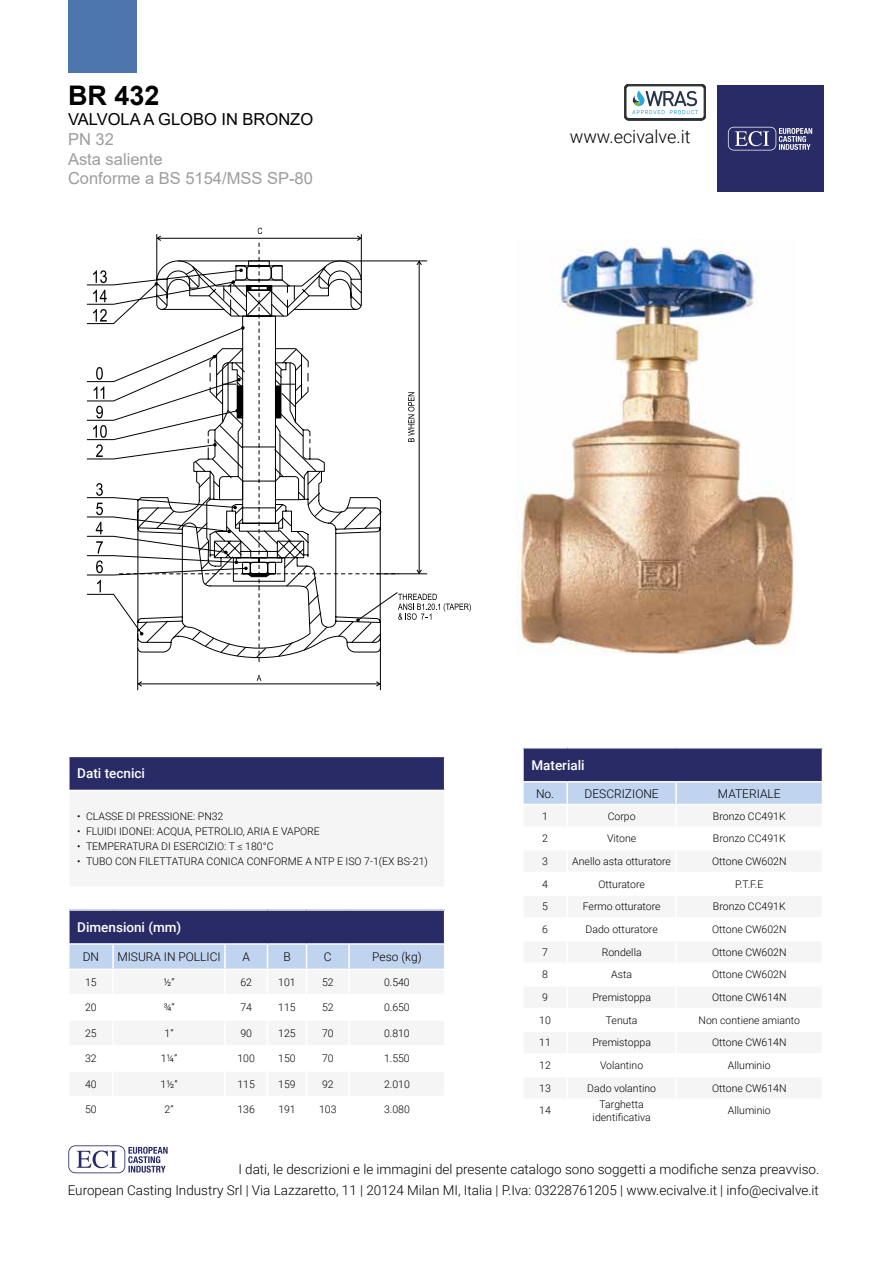
<style>
.page{position:relative;width:893px;height:1263px;background:#fff}
.page>*{position:absolute;margin:0;border:0;box-sizing:border-box;transform-origin:0 0}
.t1{font:700 27px "Arial";color:#000}
.t2{font:300 18px "Roboto";color:#000}
.t3{font:16.5px/19.8px "Arial";color:#9d9d9c}
.t4{font:16.5px "Arial";color:#000}
.t5{font:300 13.5px "Roboto";color:#000}
.t6{font:500 13.5px "Roboto";color:#fff}
.t7{font:300 12px "Roboto";color:#000}
.t8{font:300 10.5px/12.6px "Roboto";color:#000;text-align:center}
</style>
<div class="page">
<svg style="left:68px;top:1145px;width:100px;height:28px"></svg>
<div style="left:717px;top:85px;width:106px;height:107px;background:#292b66"></div>
<svg style="left:728px;top:127px;width:84px;height:23px"></svg>
<div style="left:68px;top:0;width:68px;height:72px;background:#4e76ae"></div>
<img style="left:516px;top:239px;width:278px;height:416px">
<div style="left:69px;top:910px;width:376px;height:34px;background:#292b66"></div>
<hr style="left:68px;top:909px;width:45px;height:2px;background:#fff">
<hr style="left:68px;top:911px;width:2px;height:32px;background:#fff">
<hr style="left:113px;top:909px;width:112px;height:2px;background:#fff">
<hr style="left:225px;top:909px;width:42px;height:2px;background:#fff">
<hr style="left:267px;top:909px;width:40px;height:2px;background:#fff">
<hr style="left:307px;top:909px;width:42px;height:2px;background:#fff">
<hr style="left:349px;top:909px;width:96px;height:2px;background:#fff">
<hr style="left:444px;top:911px;width:1px;height:32px;background:#fff">
<hr style="left:68px;top:943px;width:45px;height:2px;background:#fff">
<hr style="left:113px;top:943px;width:112px;height:2px;background:#fff">
<hr style="left:225px;top:943px;width:42px;height:2px;background:#fff">
<hr style="left:267px;top:943px;width:40px;height:2px;background:#fff">
<hr style="left:307px;top:943px;width:42px;height:2px;background:#fff">
<hr style="left:349px;top:943px;width:96px;height:2px;background:#fff">
<svg style="left:69px;top:944px;width:376px;height:25px;background:#c5d6ef"></svg>
<div style="left:69px;top:756px;width:376px;height:34px;background:#292b66"></div>
<div style="left:69px;top:790px;width:376px;height:97px;background:#f5f5f5"></div>
<hr style="left:68px;top:756px;width:377px;height:1px;background:#fff">
<hr style="left:68px;top:757px;width:2px;height:33px;background:#fff">
<hr style="left:444px;top:757px;width:1px;height:33px;background:#fff">
<hr style="left:68px;top:790px;width:377px;height:1px;background:#fff">
<hr style="left:68px;top:791px;width:2px;height:95px;background:#fff">
<hr style="left:444px;top:791px;width:1px;height:95px;background:#fff">
<hr style="left:68px;top:886px;width:377px;height:2px;background:#fff">
<div style="left:523px;top:748px;width:299px;height:34px;background:#292b66"></div>
<hr style="left:522px;top:748px;width:2px;height:33px;background:#fff">
<hr style="left:522px;top:781px;width:45px;height:1px;background:#fff">
<hr style="left:567px;top:781px;width:109px;height:1px;background:#fff">
<hr style="left:676px;top:781px;width:147px;height:1px;background:#fff">
<svg style="left:523px;top:782px;width:299px;height:22px;background:#c4d6ef"></svg>
<svg style="left:624px;top:84px;width:82px;height:36px"></svg>
<hr style="left:137px;top:648px;width:1px;height:42px;background:#000">
<hr style="left:380px;top:648px;width:1px;height:42px;background:#000">
<svg style="left:137px;top:675px;width:244px;height:12px"></svg>
<svg style="left:86px;top:228px;width:385px;height:437px"></svg>
<h1 class="t1" style="left:68px;top:77px;width:93px">BR 432</h1>
<h3 class="t4" style="left:68px;top:108px;width:247px">VALVOLA A GLOBO IN BRONZO</h3>
<h3 class="t3" style="left:68px;top:129px;width:246px">PN 32<br>Asta saliente<br>Conforme a BS 5154/MSS SP-80</h3>
<h2 class="t2" style="left:570px;top:124px;width:122px">www.ecivalve.it</h2>
<p class="t6" style="left:77px;top:764px;width:69px">Dati tecnici</p>
<p class="t8" style="left:77px;top:810px;width:148px">• CLASSE DI PRESSIONE: PN32</p>
<p class="t8" style="left:77px;top:825px;width:244px">• FLUIDI IDONEI: ACQUA, PETROLIO, ARIA E VAPORE</p>
<p class="t8" style="left:77px;top:840px;width:198px">• TEMPERATURA DI ESERCIZIO: T ≤ 180°C</p>
<p class="t8" style="left:77px;top:855px;width:352px">• TUBO CON FILETTATURA CONICA CONFORME A NTP E ISO 7-1(EX BS-21)</p>
<p class="t6" style="left:77px;top:918px;width:106px">Dimensioni (mm)</p>
<p class="t7" style="left:83px;top:948px;width:18px">DN</p>
<p class="t7" style="left:117px;top:948px;width:105px">MISURA IN POLLICI</p>
<p class="t7" style="left:242px;top:948px;width:9px">A</p>
<p class="t7" style="left:283px;top:948px;width:9px">B</p>
<p class="t7" style="left:324px;top:948px;width:9px">C</p>
<p class="t7" style="left:372px;top:948px;width:51px">Peso (kg)</p>
<p class="t8" style="left:85px;top:975px;width:13px">15</p>
<p class="t8" style="left:163px;top:975px;width:13px">½”</p>
<p class="t8" style="left:240px;top:975px;width:13px">62</p>
<p class="t8" style="left:278px;top:975px;width:19px">101</p>
<p class="t8" style="left:322px;top:975px;width:13px">52</p>
<p class="t8" style="left:384px;top:975px;width:27px">0.540</p>
<p class="t8" style="left:85px;top:1001px;width:13px">20</p>
<p class="t8" style="left:163px;top:1001px;width:13px">¾”</p>
<p class="t8" style="left:240px;top:1001px;width:13px">74</p>
<p class="t8" style="left:278px;top:1001px;width:19px">115</p>
<p class="t8" style="left:322px;top:1001px;width:13px">52</p>
<p class="t8" style="left:384px;top:1001px;width:27px">0.650</p>
<p class="t8" style="left:85px;top:1026px;width:13px">25</p>
<p class="t8" style="left:165px;top:1026px;width:10px">1”</p>
<p class="t8" style="left:240px;top:1026px;width:13px">90</p>
<p class="t8" style="left:278px;top:1026px;width:19px">125</p>
<p class="t8" style="left:322px;top:1026px;width:13px">70</p>
<p class="t8" style="left:384px;top:1026px;width:27px">0.810</p>
<p class="t8" style="left:85px;top:1052px;width:13px">32</p>
<p class="t8" style="left:161px;top:1052px;width:18px">1¼”</p>
<p class="t8" style="left:237px;top:1052px;width:19px">100</p>
<p class="t8" style="left:278px;top:1052px;width:19px">150</p>
<p class="t8" style="left:322px;top:1052px;width:13px">70</p>
<p class="t8" style="left:384px;top:1052px;width:27px">1.550</p>
<p class="t8" style="left:85px;top:1077px;width:13px">40</p>
<p class="t8" style="left:161px;top:1077px;width:18px">1½”</p>
<p class="t8" style="left:237px;top:1077px;width:19px">115</p>
<p class="t8" style="left:278px;top:1077px;width:19px">159</p>
<p class="t8" style="left:322px;top:1077px;width:13px">92</p>
<p class="t8" style="left:384px;top:1077px;width:27px">2.010</p>
<p class="t8" style="left:85px;top:1103px;width:13px">50</p>
<p class="t8" style="left:165px;top:1103px;width:10px">2”</p>
<p class="t8" style="left:237px;top:1103px;width:19px">136</p>
<p class="t8" style="left:278px;top:1103px;width:19px">191</p>
<p class="t8" style="left:319px;top:1103px;width:19px">103</p>
<p class="t8" style="left:384px;top:1103px;width:27px">3.080</p>
<p class="t6" style="left:531px;top:755px;width:55px">Materiali</p>
<p class="t7" style="left:536px;top:785px;width:20px">No.</p>
<p class="t7" style="left:585px;top:785px;width:76px">DESCRIZIONE</p>
<p class="t7" style="left:718px;top:785px;width:64px">MATERIALE</p>
<p class="t8" style="left:542px;top:809px;width:7px">1</p>
<p class="t8" style="left:608px;top:809px;width:29px">Corpo</p>
<p class="t8" style="left:713px;top:809px;width:74px">Bronzo CC491K</p>
<p class="t8" style="left:542px;top:832px;width:7px">2</p>
<p class="t8" style="left:607px;top:832px;width:31px">Vitone</p>
<p class="t8" style="left:713px;top:832px;width:74px">Bronzo CC491K</p>
<p class="t8" style="left:542px;top:855px;width:7px">3</p>
<p class="t8" style="left:572px;top:855px;width:100px">Anello asta otturatore</p>
<p class="t8" style="left:712px;top:855px;width:76px">Ottone CW602N</p>
<p class="t8" style="left:542px;top:877px;width:7px">4</p>
<p class="t8" style="left:598px;top:877px;width:48px">Otturatore</p>
<p class="t8" style="left:735px;top:877px;width:30px">P.T.F.E</p>
<p class="t8" style="left:542px;top:900px;width:7px">5</p>
<p class="t8" style="left:583px;top:900px;width:79px">Fermo otturatore</p>
<p class="t8" style="left:713px;top:900px;width:74px">Bronzo CC491K</p>
<p class="t8" style="left:542px;top:923px;width:7px">6</p>
<p class="t8" style="left:586px;top:923px;width:74px">Dado otturatore</p>
<p class="t8" style="left:712px;top:923px;width:76px">Ottone CW602N</p>
<p class="t8" style="left:542px;top:945px;width:7px">7</p>
<p class="t8" style="left:602px;top:945px;width:41px">Rondella</p>
<p class="t8" style="left:712px;top:945px;width:76px">Ottone CW602N</p>
<p class="t8" style="left:542px;top:968px;width:7px">8</p>
<p class="t8" style="left:611px;top:968px;width:22px">Asta</p>
<p class="t8" style="left:712px;top:968px;width:76px">Ottone CW602N</p>
<p class="t8" style="left:542px;top:991px;width:7px">9</p>
<p class="t8" style="left:592px;top:991px;width:60px">Premistoppa</p>
<p class="t8" style="left:712px;top:991px;width:76px">Ottone CW614N</p>
<p class="t8" style="left:539px;top:1013px;width:13px">10</p>
<p class="t8" style="left:606px;top:1013px;width:33px">Tenuta</p>
<p class="t8" style="left:699px;top:1013px;width:103px">Non contiene amianto</p>
<p class="t8" style="left:539px;top:1036px;width:13px">11</p>
<p class="t8" style="left:592px;top:1036px;width:60px">Premistoppa</p>
<p class="t8" style="left:712px;top:1036px;width:76px">Ottone CW614N</p>
<p class="t8" style="left:539px;top:1059px;width:13px">12</p>
<p class="t8" style="left:600px;top:1059px;width:45px">Volantino</p>
<p class="t8" style="left:728px;top:1059px;width:44px">Alluminio</p>
<p class="t8" style="left:539px;top:1081px;width:13px">13</p>
<p class="t8" style="left:587px;top:1081px;width:70px">Dado volantino</p>
<p class="t8" style="left:712px;top:1081px;width:76px">Ottone CW614N</p>
<p class="t8" style="left:539px;top:1104px;width:13px">14</p>
<p class="t8" style="left:593px;top:1098px;width:60px">Targhetta identificativa</p>
<p class="t8" style="left:728px;top:1104px;width:44px">Alluminio</p>
<p class="t5" style="left:238px;top:1160px;width:582px">I dati, le descrizioni e le immagini del presente catalogo sono soggetti a modifiche senza preavviso.</p>
<p class="t5" style="left:68px;top:1181px;width:753px">European Casting Industry Srl | Via Lazzaretto, 11 | 20124 Milan MI, Italia | P.Iva: 03228761205 | www.ecivalve.it | info@ecivalve.it</p>
</div>
